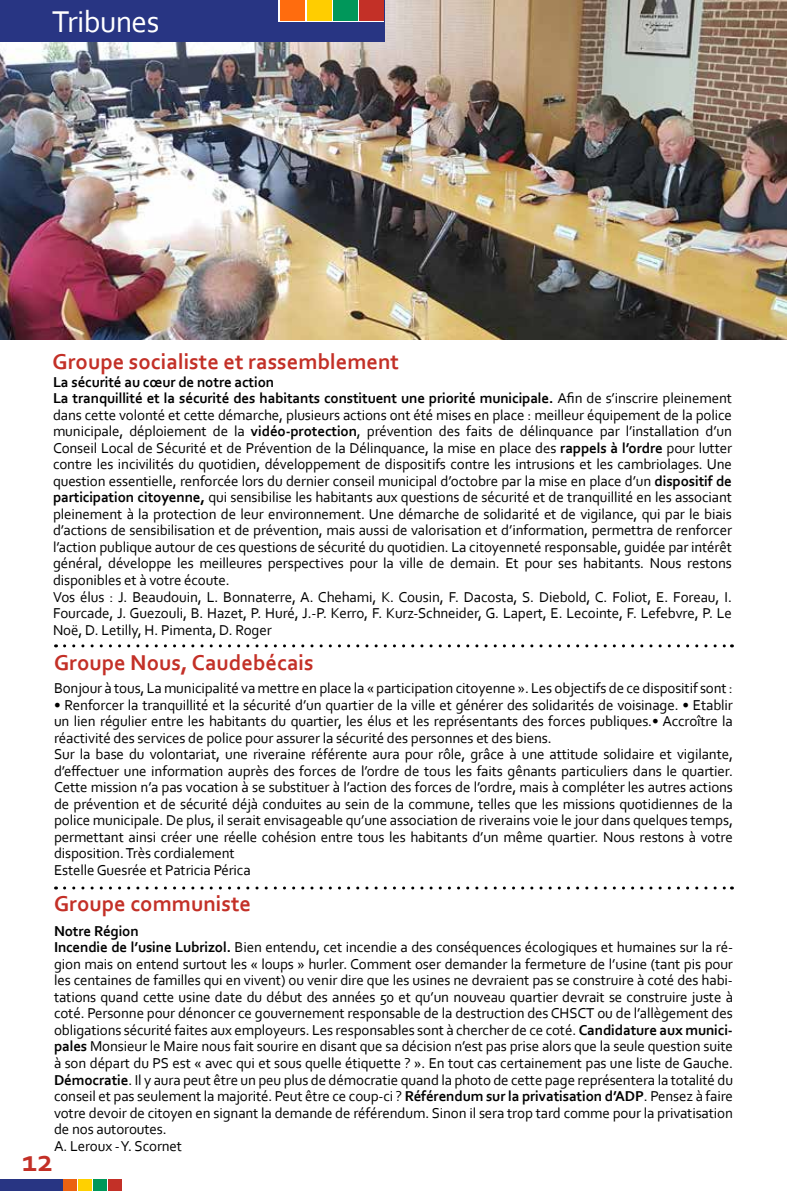
<style>
.page{position:relative;width:787px;height:1191px;background:#fff}
.page>*{position:absolute;margin:0;border:0;box-sizing:border-box;transform-origin:0 0}
.t1{font:31.5px "Corbel";letter-spacing:-.02em;color:#fff}
.t2{font:700 31.5px "Corbel";color:#c33027}
.t3{font:700 22.5px "Corbel";color:#c33027}
.t4{font:15px/16.5px "Corbel";letter-spacing:-.01em;color:#000}
.s1{font-weight:700}
</style>
<div class="page">
<img style="left:0;top:0;width:787px;height:339px">
<div style="left:0;top:0;width:384px;height:42px;background:#283583"></div>
<svg style="left:278px;top:0;width:106px;height:22px"></svg>
<div style="left:280px;top:0;width:24px;height:20px;background:#ff6c0e"></div>
<div style="left:334px;top:0;width:24px;height:20px;background:#00975a"></div>
<div style="left:307px;top:0;width:24px;height:20px;background:#ffcd00"></div>
<div style="left:360px;top:0;width:24px;height:20px;background:#c33027"></div>
<div style="left:0;top:1179px;width:62px;height:12px;background:#283583"></div>
<svg style="left:65px;top:886px;width:667px;height:3px"></svg>
<svg style="left:65px;top:644px;width:667px;height:3px"></svg>
<div style="left:63px;top:1179px;width:14px;height:12px;background:#eb6212"></div>
<div style="left:93px;top:1179px;width:14px;height:12px;background:#00975a"></div>
<div style="left:78px;top:1179px;width:14px;height:12px;background:#ffd000"></div>
<div style="left:108px;top:1179px;width:14px;height:12px;background:#c33027"></div>
<h1 class="t1" style="left:52px;top:2px;width:109px">Tribunes</h1>
<h2 class="t3" style="left:53px;top:348px;width:348px">Groupe socialiste et rassemblement</h2>
<p class="t4" style="left:53px;top:373px;width:680px"><span class="s1">La sécurité au cœur de notre action<br>La tranquillité et la sécurité des habitants constituent une priorité municipale.</span> Afin de s’inscrire pleinement dans cette volonté et cette démarche, plusieurs actions ont été mises en place : meilleur équipement de la police municipale, déploiement de la <span class="s1">vidéo-protection</span>, prévention des faits de délinquance par l’installation d’un Conseil Local de Sécurité et de Prévention de la Délinquance, la mise en place des <span class="s1">rappels à l’ordre</span> pour lutter contre les incivilités du quotidien, développement de dispositifs contre les intrusions et les cambriolages. Une question essentielle, renforcée lors du dernier conseil municipal d’octobre par la mise en place d’un <span class="s1">dispositif de participation citoyenne,</span> qui sensibilise les habitants aux questions de sécurité et de tranquillité en les associant pleinement à la protection de leur environnement. Une démarche de solidarité et de vigilance, qui par le biais d’actions de sensibilisation et de prévention, mais aussi de valorisation et d’information, permettra de renforcer l’action publique autour de ces questions de sécurité du quotidien. La citoyenneté responsable, guidée par intérêt général, développe les meilleures perspectives pour la ville de demain. Et pour ses habitants. Nous restons disponibles et à votre écoute.<br>Vos élus : J. Beaudouin, L. Bonnaterre, A. Chehami, K. Cousin, F. Dacosta, S. Diebold, C. Foliot, E. Foreau, I.<br>Fourcade, J. Guezouli, B. Hazet, P. Huré, J.-P. Kerro, F. Kurz-Schneider, G. Lapert, E. Lecointe, F. Lefebvre, P. Le Noë, D. Letilly, H. Pimenta, D. Roger</p>
<h2 class="t3" style="left:54px;top:648px;width:261px">Groupe Nous, Caudebécais</h2>
<p class="t4" style="left:54px;top:679px;width:680px">Bonjour à tous, La municipalité va mettre en place la « participation citoyenne ». Les objectifs de ce dispositif sont :</p>
<p class="t4" style="left:54px;top:696px;width:680px">• Renforcer la tranquillité et la sécurité d’un quartier de la ville et générer des solidarités de voisinage. • Etablir un lien régulier entre les habitants du quartier, les élus et les représentants des forces publiques.• Accroître la réactivité des services de police pour assurer la sécurité des personnes et des biens.<br>Sur la base du volontariat, une riveraine référente aura pour rôle, grâce à une attitude solidaire et vigilante, d’effectuer une information auprès des forces de l’ordre de tous les faits gênants particuliers dans le quartier.<br>Cette mission n’a pas vocation à se substituer à l’action des forces de l’ordre, mais à compléter les autres actions de prévention et de sécurité déjà conduites au sein de la commune, telles que les missions quotidiennes de la police municipale. De plus, il serait envisageable qu’une association de riverains voie le jour dans quelques temps, permettant ainsi créer une réelle cohésion entre tous les habitants d’un même quartier. Nous restons à votre disposition. Très cordialement<br>Estelle Guesrée et Patricia Périca</p>
<h2 class="t3" style="left:54px;top:889px;width:198px">Groupe communiste</h2>
<p class="t4" style="left:54px;top:922px;width:680px"><span class="s1">Notre Région<br>Incendie de l’usine Lubrizol.</span> Bien entendu, cet incendie a des conséquences écologiques et humaines sur la ré&shy;gion mais on entend surtout les « loups » hurler. Comment oser demander la fermeture de l’usine (tant pis pour les centaines de familles qui en vivent) ou venir dire que les usines ne devraient pas se construire à coté des habi&shy;tations quand cette usine date du début des années 50 et qu’un nouveau quartier devrait se construire juste à coté. Personne pour dénoncer ce gouvernement responsable de la destruction des CHSCT ou de l’allègement des obligations sécurité faites aux employeurs. Les responsables sont à chercher de ce coté. <span class="s1">Candidature aux munici&shy;pales</span> Monsieur le Maire nous fait sourire en disant que sa décision n’est pas prise alors que la seule question suite à son départ du PS est « avec qui et sous quelle étiquette ? ». En tout cas certainement pas une liste de Gauche.<br><span class="s1">Démocratie</span>. Il y aura peut être un peu plus de démocratie quand la photo de cette page représentera la totalité du conseil et pas seulement la majorité. Peut être ce coup-ci ? <span class="s1">Référendum sur la privatisation d’ADP</span>. Pensez à faire votre devoir de citoyen en signant la demande de référendum. Sinon il sera trop tard comme pour la privatisation de nos autoroutes.<br>A. Leroux - Y. Scornet</p>
<h1 class="t2" style="left:22px;top:1141px;width:32px">12</h1>
</div>
